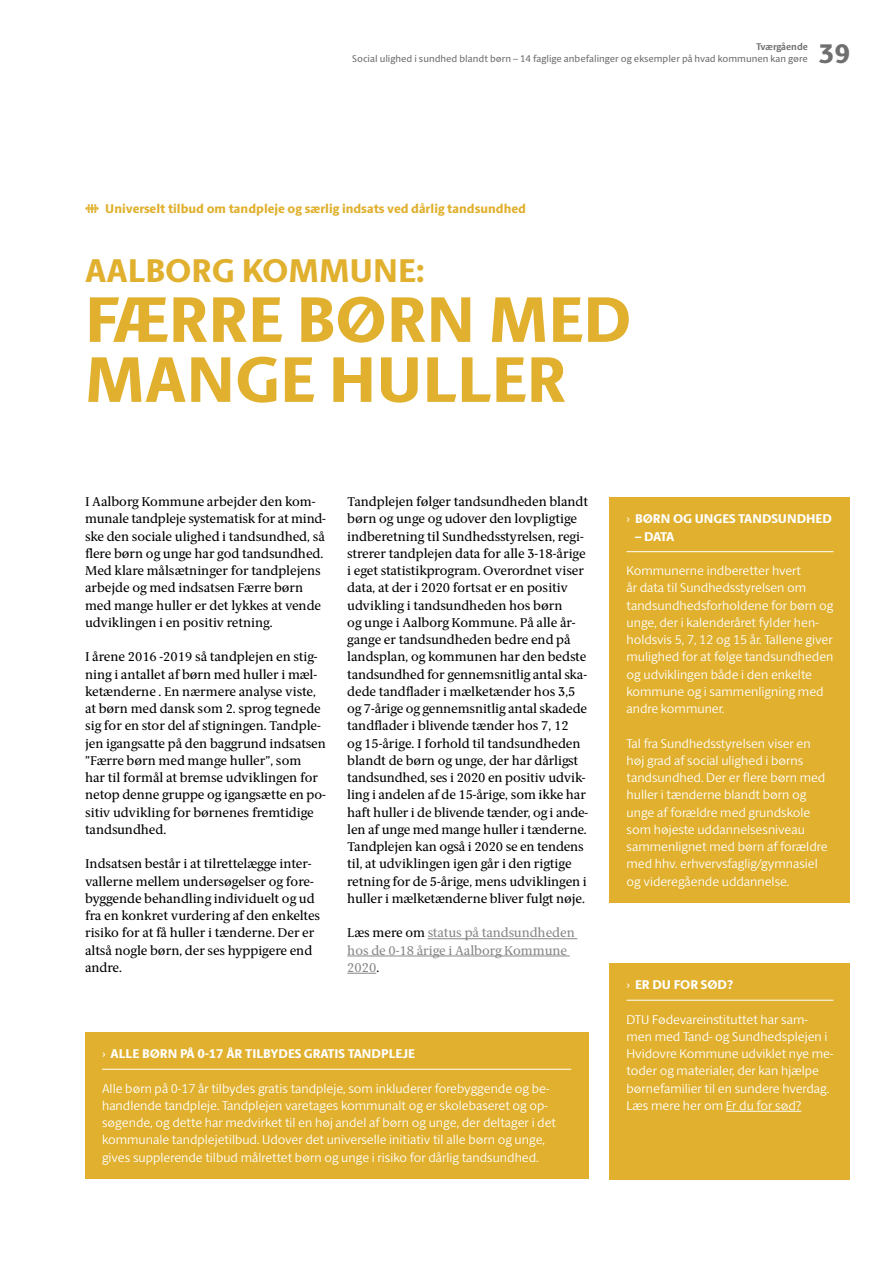
<style>
.page{position:relative;width:893px;height:1263px;background:#fff}
.page>*{position:absolute;margin:0;border:0;box-sizing:border-box;transform-origin:0 0}
.Rubrik_1_25_-_SANS{font:800 64.5px/60px "ID Sans";color:#e0b02e}
.Rubrik_2_-_SANS{font:800 33px "ID Sans";color:#e0b02e}
.t1{font:800 27px "ID Sans";color:#706f6f}
.Brødtekst_-_SERIF{font:12.75px/17.2px "ID Serif";color:#000}
.Faktaboks_brødtekst{font:300 12.75px/17.2px "ID Sans";color:#fff}
.Faktaboks_Rubrik_-_S{font:800 12.75px "ID Sans";color:#fff}
.Brødtekst_-_SERIF-2{font:12.75px/17.2px "ID Serif";color:#878787}
.Rubrik_Emner_-_SANS{font:800 12.75px "ID Sans";color:#e0b02e}
.t2{font:9.75px "ID Sans";color:#706f6f}
.t3{font:700 9.75px "ID Sans";color:#706f6f}
.s1{color:#000}
.s2{font-weight:300}
</style>
<div class="page">
<hr style="left:428px;top:938px;width:149px;height:1px;background:#878787">
<hr style="left:347px;top:956px;width:223px;height:1px;background:#878787">
<svg style="left:347px;top:973px;width:29px;height:1px"></svg>
<svg style="left:85px;top:204px;width:14px;height:9px"></svg>
<div style="left:85px;top:1032px;width:503px;height:147px;background:#e0b02e"></div>
<hr style="left:102px;top:1069px;width:469px;height:1px;background:#fff">
<div style="left:609px;top:497px;width:241px;height:406px;background:#e0b02e"></div>
<hr style="left:626px;top:551px;width:207px;height:1px;background:#fff">
<div style="left:609px;top:963px;width:241px;height:217px;background:#e0b02e"></div>
<hr style="left:626px;top:1000px;width:207px;height:1px;background:#fff">
<hr style="left:726px;top:1111px;width:75px;height:1px;background:#fff">
<p class="t3" style="left:756px;top:41px;width:53px">Tværgående</p>
<p class="t2" style="left:352px;top:53px;width:457px">Social ulighed i sundhed blandt børn – 14 faglige anbefalinger og eksempler på hvad kommunen kan gøre</p>
<h3 class="t1" style="left:819px;top:37px;width:33px">39</h3>
<h3 class="Rubrik_Emner_-_SANS" style="left:105px;top:201px;width:422px">Universelt tilbud om tandpleje og særlig indsats ved dårlig tandsundhed</h3>
<h2 class="Rubrik_2_-_SANS" style="left:85px;top:250px;width:341px">AALBORG KOMMUNE:</h2>
<h1 class="Rubrik_1_25_-_SANS" style="left:85px;top:290px;width:548px">FÆRRE BØRN MED<br>MANGE HULLER</h1>
<p class="Brødtekst_-_SERIF" style="left:85px;top:493px;width:242px">I Aalborg Kommune arbejder den kom&shy;munale tandpleje systematisk for at mind&shy;ske den sociale ulighed i tandsundhed, så flere børn og unge har god tandsundhed.<br>Med klare målsætninger for tandplejens arbejde og med indsatsen Færre børn med mange huller er det lykkes at vende udviklingen i en positiv retning.</p>
<p class="Brødtekst_-_SERIF" style="left:85px;top:649px;width:242px">I årene 2016 -2019 så tandplejen en stig&shy;ning i antallet af børn med huller i mæl&shy;ketænderne . En nærmere analyse viste, at børn med dansk som 2. sprog tegnede sig for en stor del af stigningen. Tandple&shy;jen igangsatte på den baggrund indsatsen ”Færre børn med mange huller”, som<br>har til formål at bremse udviklingen for netop denne gruppe og igangsætte en po&shy;sitiv udvikling for børnenes fremtidige tandsundhed.</p>
<p class="Brødtekst_-_SERIF" style="left:85px;top:856px;width:237px">Indsatsen består i at tilrettelægge inter&shy;vallerne mellem undersøgelser og fore&shy;byggende behandling individuelt og ud fra en konkret vurdering af den enkeltes risiko for at få huller i tænderne. Der er altså nogle børn, der ses hyppigere end andre.</p>
<p class="Brødtekst_-_SERIF" style="left:347px;top:493px;width:242px">Tandplejen følger tandsundheden blandt børn og unge og udover den lovpligtige indberetning til Sundhedsstyrelsen, regi&shy;strerer tandplejen data for alle 3-18-årige i eget statistikprogram. Overordnet viser data, at der i 2020 fortsat er en positiv udvikling i tandsundheden hos børn<br>og unge i Aalborg Kommune. På alle år&shy;gange er tandsundheden bedre end på landsplan, og kommunen har den bedste tandsundhed for gennemsnitlig antal ska&shy;dede tandflader i mælketænder hos 3,5 og 7-årige og gennemsnitlig antal skadede tandflader i blivende tænder hos 7, 12<br>og 15-årige. I forhold til tandsundheden blandt de børn og unge, der har dårligst tandsundhed, ses i 2020 en positiv udvik&shy;ling i andelen af de 15-årige, som ikke har haft huller i de blivende tænder, og i ande&shy;len af unge med mange huller i tænderne.<br>Tandplejen kan også i 2020 se en tendens til, at udviklingen igen går i den rigtige retning for de 5-årige, mens udviklingen i huller i mælketænderne bliver fulgt nøje.</p>
<p class="Brødtekst_-_SERIF-2" style="left:347px;top:925px;width:229px"><span class="s1">Læs mere om</span> status på tandsundheden hos de 0-18 årige i Aalborg Kommune<br>2020<span class="s1">.</span></p>
<p class="Faktaboks_Rubrik_-_S" style="left:102px;top:1046px;width:314px"><span class="s2">›</span> ALLE BØRN PÅ 0-17 ÅR TILBYDES GRATIS TANDPLEJE</p>
<p class="Faktaboks_brødtekst" style="left:102px;top:1079px;width:455px">Alle børn på 0-17 år tilbydes gratis tandpleje, som inkluderer forebyggende og be&shy;handlende tandpleje. Tandplejen varetages kommunalt og er skolebaseret og op&shy;søgende, og dette har medvirket til en høj andel af børn og unge, der deltager i det kommunale tandplejetilbud. Udover det universelle initiativ til alle børn og unge, gives supplerende tilbud målrettet børn og unge i risiko for dårlig tandsundhed.</p>
<p class="Faktaboks_Rubrik_-_S" style="left:626px;top:511px;width:207px"><span class="s2">›</span> BØRN OG UNGES TANDSUNDHED</p>
<p class="Faktaboks_Rubrik_-_S" style="left:635px;top:528px;width:41px">– DATA</p>
<p class="Faktaboks_brødtekst" style="left:626px;top:562px;width:208px">Kommunerne indberetter hvert<br>år data til Sundhedsstyrelsen om tandsundhedsforholdene for børn og unge, der i kalenderåret fylder hen&shy;holdsvis 5, 7, 12 og 15 år. Tallene giver mulighed for at følge tandsundheden og udviklingen både i den enkelte kommune og i sammenligning med andre kommuner.</p>
<p class="Faktaboks_brødtekst" style="left:626px;top:734px;width:203px">Tal fra Sundhedsstyrelsen viser en høj grad af social ulighed i børns tandsundhed. Der er flere børn med huller i tænderne blandt børn og unge af forældre med grundskole som højeste uddannelsesniveau sammenlignet med børn af forældre med hhv. erhvervsfaglig/gymnasiel og videregående uddannelse.</p>
<p class="Faktaboks_Rubrik_-_S" style="left:626px;top:977px;width:108px"><span class="s2">›</span> ER DU FOR SØD?</p>
<p class="Faktaboks_brødtekst" style="left:626px;top:1010px;width:208px">DTU Fødevareinstituttet har sam&shy;men med Tand- og Sundhedsplejen i Hvidovre Kommune udviklet nye me&shy;toder og materialer, der kan hjælpe børnefamilier til en sundere hverdag.<br>Læs mere her om Er du for sød?</p>
</div>
